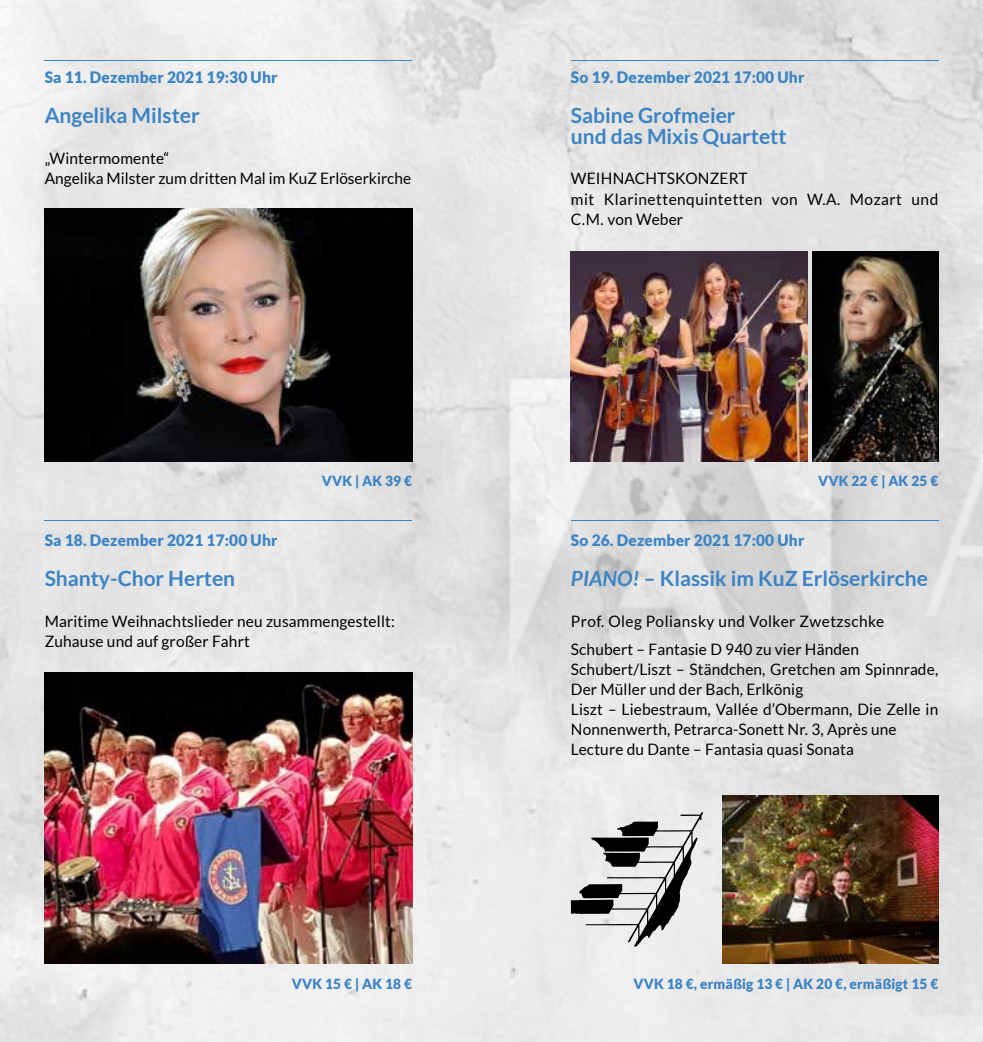
<style>
.page{position:relative;width:983px;height:1042px;background:#fff}
.page>*{position:absolute;margin:0;border:0;box-sizing:border-box;transform-origin:0 0}
.t1{font:700 21px/20.1px "Lato";color:#3b83c4}
.t2{font:15.75px/20.1px "Lato";letter-spacing:.01em;color:#000}
.t3{font:900 15.75px "Lato";letter-spacing:.01em;color:#3b83c4}
.t4{font:15.75px/20.5px "Lato";letter-spacing:.03em;color:#000}
.t5{font:900 14px "Lato";letter-spacing:.01em;color:#3b83c4}
.s1{font-style:italic}
</style>
<div class="page">
<img style="left:0;top:0;width:982px;height:1042px">
<img style="left:45px;top:208px;width:367px;height:253px">
<img style="left:812px;top:252px;width:126px;height:209px">
<img style="left:570px;top:252px;width:237px;height:209px">
<hr style="left:45px;top:520px;width:367px;height:1px;background:#3b83c4">
<hr style="left:570px;top:520px;width:368px;height:1px;background:#3b83c4">
<hr style="left:570px;top:60px;width:368px;height:1px;background:#3b83c4">
<hr style="left:45px;top:60px;width:367px;height:1px;background:#3b83c4">
<img style="left:45px;top:672px;width:367px;height:292px">
<img style="left:722px;top:795px;width:216px;height:169px">
<svg style="left:571px;top:812px;width:131px;height:134px;background:#acacac"></svg>
<p class="t3" style="left:45px;top:68px;width:234px">Sa 11. Dezember 2021 19:30 Uhr</p>
<h1 class="t1" style="left:45px;top:105px;width:156px">Angelika Milster</h1>
<p class="t2" style="left:45px;top:148px;width:368px">„Wintermomente“<br>Angelika Milster zum dritten Mal im KuZ Erlöserkirche</p>
<p class="t3" style="left:570px;top:68px;width:235px">So 19. Dezember 2021 17:00 Uhr</p>
<h1 class="t1" style="left:570px;top:105px;width:217px">Sabine Grofmeier<br>und das Mixis Quartett</h1>
<p class="t4" style="left:570px;top:168px;width:369px">WEIHNACHTSKONZERT<br>mit Klarinettenquintetten von W.A. Mozart und<br>C.M. von Weber</p>
<p class="t5" style="left:322px;top:472px;width:92px">VVK | AK 39 €</p>
<p class="t5" style="left:818px;top:472px;width:122px">VVK 22 € | AK 25 €</p>
<p class="t3" style="left:45px;top:531px;width:234px">Sa 18. Dezember 2021 17:00 Uhr</p>
<h1 class="t1" style="left:45px;top:568px;width:192px">Shanty-Chor Herten</h1>
<p class="t2" style="left:45px;top:611px;width:351px">Maritime Weihnachtslieder neu zusammengestellt:<br>Zuhause und auf großer Fahrt</p>
<p class="t3" style="left:570px;top:531px;width:235px">So 26. Dezember 2021 17:00 Uhr</p>
<h1 class="t1" style="left:570px;top:568px;width:358px"><span class="s1">PIANO!</span> – Klassik im KuZ Erlöserkirche</h1>
<p class="t2" style="left:570px;top:607px;width:315px;line-height:28px">Prof. Oleg Poliansky und Volker Zwetzschke<br>Schubert – Fantasie D 940 zu vier Händen</p>
<p class="t2" style="left:570px;top:659px;width:369px">Schubert/Liszt – Ständchen, Gretchen am Spinnrade, Der Müller und der Bach, Erlkönig<br>Liszt – Liebestraum, Vallée d’Obermann, Die Zelle in Nonnenwerth, Petrarca-Sonett Nr. 3, Après une Lecture du Dante – Fantasia quasi Sonata</p>
<p class="t5" style="left:292px;top:975px;width:122px">VVK 15 € | AK 18 €</p>
<p class="t5" style="left:633px;top:975px;width:306px">VVK 18 €, ermäßig 13 € | AK 20 €, ermäßigt 15 €</p>
</div>
